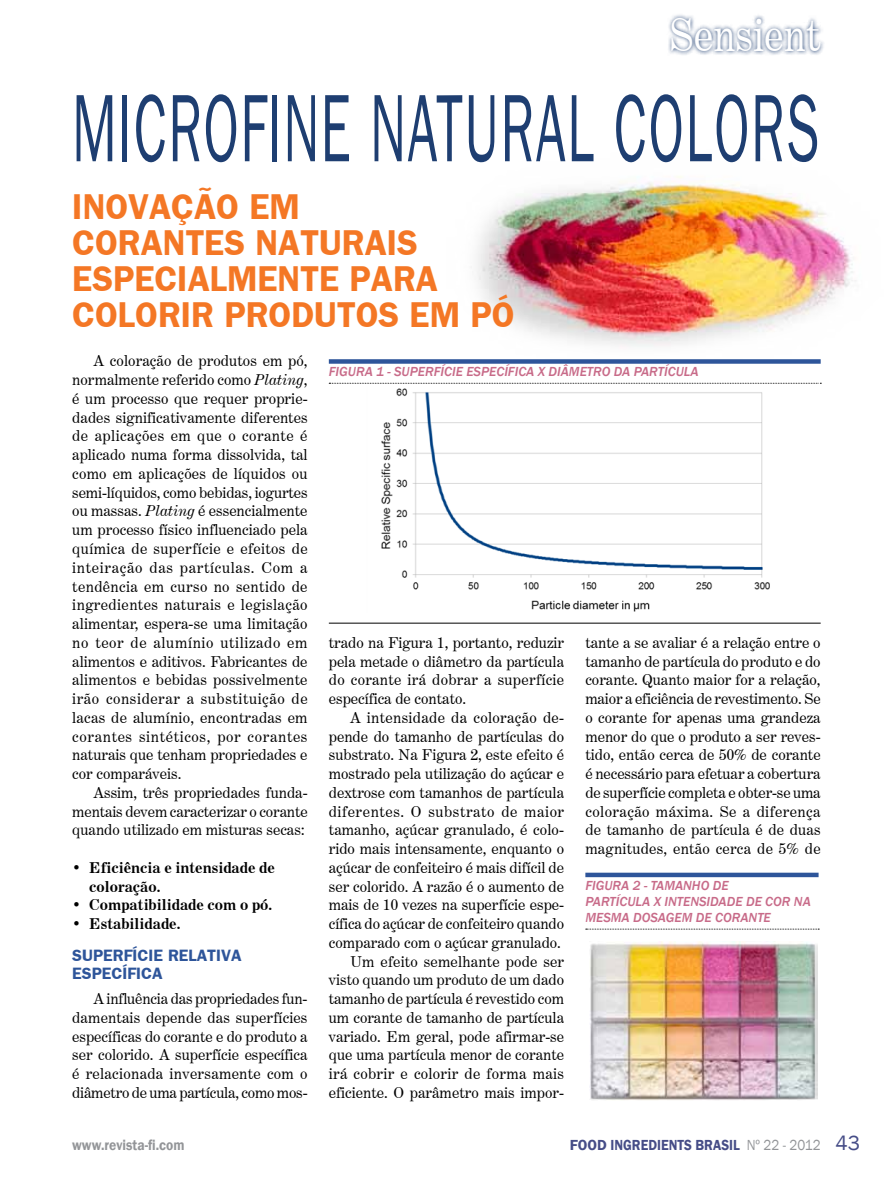
<style>
.page{position:relative;width:893px;height:1191px;background:#fff}
.page>*{position:absolute;margin:0;border:0;box-sizing:border-box;transform-origin:0 0}
.t1{font:96px "Frankfurt Gothic";letter-spacing:.03em;color:#1e3e71;scale:.56 1}
.t2{font:45px "Century Expanded BT";color:#fff;scale:.9 1}
.t3{font:700 36px/36px "Frankfurt Gothic";color:#f47725;scale:.96 1}
.t4{font:700 16.5px/18.8px "Frankfurt Gothic";color:#2e559a}
.t5{font:15px/18.8px "Century Expanded BT";color:#000;text-align:justify}
.t6{font:700 15px/18.8px "Century Expanded BT";color:#000}
.t7{font:600 15px "Franklin Gothic";color:#464d87}
.t8{font:600 15px "Franklin Gothic";color:#939598;scale:.9 1}
.t9{font:italic 500 13.5px/16.2px "Franklin Gothic";color:#c86b89}
.s1{font-style:italic}
.s2{font-weight:400;color:#939598}
.s3{font-weight:400;font-size:21px}
</style>
<div class="page">
<img style="left:477px;top:176px;width:379px;height:171px">
<div style="left:329px;top:359px;width:492px;height:5px;background:#2e559a"></div>
<svg style="left:329px;top:383px;width:492px;height:1px"></svg>
<div style="left:585px;top:872px;width:234px;height:5px;background:#2e559a"></div>
<svg style="left:586px;top:928px;width:233px;height:1px"></svg>
<img style="left:381px;top:388px;width:389px;height:224px">
<img style="left:590px;top:941px;width:227px;height:159px">
<hr style="left:329px;top:623px;width:492px;height:1px;background:#000">
<svg style="left:668px;top:15px;width:156px;height:40px"></svg>
<h2 class="t2" style="left:669px;top:8px;width:170px">Sensient</h2>
<h1 class="t1" style="left:72px;top:73px;width:1335px">MICROFINE NATURAL COLORS</h1>
<h3 class="t3" style="left:72px;top:187px;width:239px">INOVAÇÃO EM<br>CORANTES NATURAI</h3>
<h3 class="t3" style="left:397px;top:223px;width:23px">S</h3>
<h3 class="t3" style="left:72px;top:259px;width:63px">ESPECIAL</h3>
<h3 class="t3" style="left:227px;top:259px;width:151px">MENTE PARA</h3>
<h3 class="t3" style="left:72px;top:295px;width:109px">COLORIR</h3>
<h3 class="t3" style="left:224px;top:295px;width:304px">PRODUTOS EM PÓ</h3>
<p class="t5" style="left:72px;top:351px;width:237px;text-indent:21px">A coloração de produtos em pó, normalmente referido como <span class="s1">Plating</span>, é um processo que requer proprie&shy;dades significativamente diferentes de aplicações em que o corante é aplicado numa forma dissolvida, tal como em aplicações de líquidos ou semi-líquidos, como bebidas, iogurtes ou massas. <span class="s1">Plating</span> é essencialmente um processo físico influenciado pela química de superfície e efeitos de inteiração das partículas. Com a tendência em curso no sentido de ingredientes naturais e legislação alimentar, espera-se uma limitação no teor de alumínio utilizado em alimentos e aditivos. Fabricantes de alimentos e bebidas possivelmente irão considerar a substituição de lacas de alumínio, encontradas em corantes sintéticos, por corantes naturais que tenham propriedades e cor comparáveis.</p>
<p class="t5" style="left:72px;top:783px;width:237px;text-indent:21px">Assim, três propriedades funda&shy;mentais devem caracterizar o corante quando utilizado em misturas secas:</p>
<p class="t6" style="left:89px;top:858px;width:187px;text-indent:-17px">• Eficiência e intensidade de coloração.</p>
<p class="t6" style="left:72px;top:895px;width:201px">• Compatibilidade com o pó.</p>
<p class="t6" style="left:72px;top:914px;width:110px">• Estabilidade.</p>
<p class="t4" style="left:72px;top:945px;width:171px">SUPERFÍCIE RELATIVA<br>ESPECÍFICA</p>
<p class="t5" style="left:72px;top:989px;width:237px;text-indent:21px">A influência das propriedades fun&shy;damentais depende das superfícies específicas do corante e do produto a ser colorido. A superfície específica é relacionada inversamente com o diâmetro de uma partícula, como mos-</p>
<p class="t9" style="left:329px;top:364px;width:371px">FIGURA 1 - SUPERFÍCIE ESPECÍFICA X DIÂMETRO DA PARTÍCULA</p>
<p class="t5" style="left:329px;top:633px;width:237px">trado na Figura 1, portanto, reduzir pela metade o diâmetro da partícula do corante irá dobrar a superfície específica de contato.</p>
<p class="t5" style="left:329px;top:708px;width:237px;text-align:right">A intensidade da coloração de&shy;pende do tamanho de partículas do substrato. Na Figura 2, este efeito é mostrado pela utilização do açúcar e dextrose com tamanhos de partícula diferentes. O substrato de maior tamanho, açúcar granulado, é colo&shy;rido mais intensamente, enquanto o açúcar de confeiteiro é mais difícil de ser colorido. A razão é o aumento de mais de 10 vezes na superfície espe&shy;cífica do açúcar de confeiteiro quando comparado com o açúcar granulado.<br>Um efeito semelhante pode ser visto quando um produto de um dado tamanho de partícula é revestido com um corante de tamanho de partícula variado. Em geral, pode afirmar-se que uma partícula menor de corante irá cobrir e colorir de forma mais eficiente. O parâmetro mais impor-</p>
<p class="t5" style="left:585px;top:633px;width:237px">tante a se avaliar é a relação entre o tamanho de partícula do produto e do corante. Quanto maior for a relação, maior a eficiência de revestimento. Se o corante for apenas uma grandeza menor do que o produto a ser reves&shy;tido, então cerca de 50% de corante é necessário para efetuar a cobertura de superfície completa e obter-se uma coloração máxima. Se a diferença de tamanho de partícula é de duas magnitudes, então cerca de 5% de</p>
<p class="t9" style="left:585px;top:877px;width:227px">FIGURA 2 - TAMANHO DE<br>PARTÍCULA X INTENSIDADE DE COR NA<br>MESMA DOSAGEM DE CORANTE</p>
<p class="t8" style="left:72px;top:1135px;width:126px">www.revista-fi.com</p>
<p class="t7" style="left:570px;top:1135px;width:292px">FOOD INGREDIENTS BRASIL <span class="s2">Nº 22 - 2012</span> <span class="s3">43</span></p>
</div>
